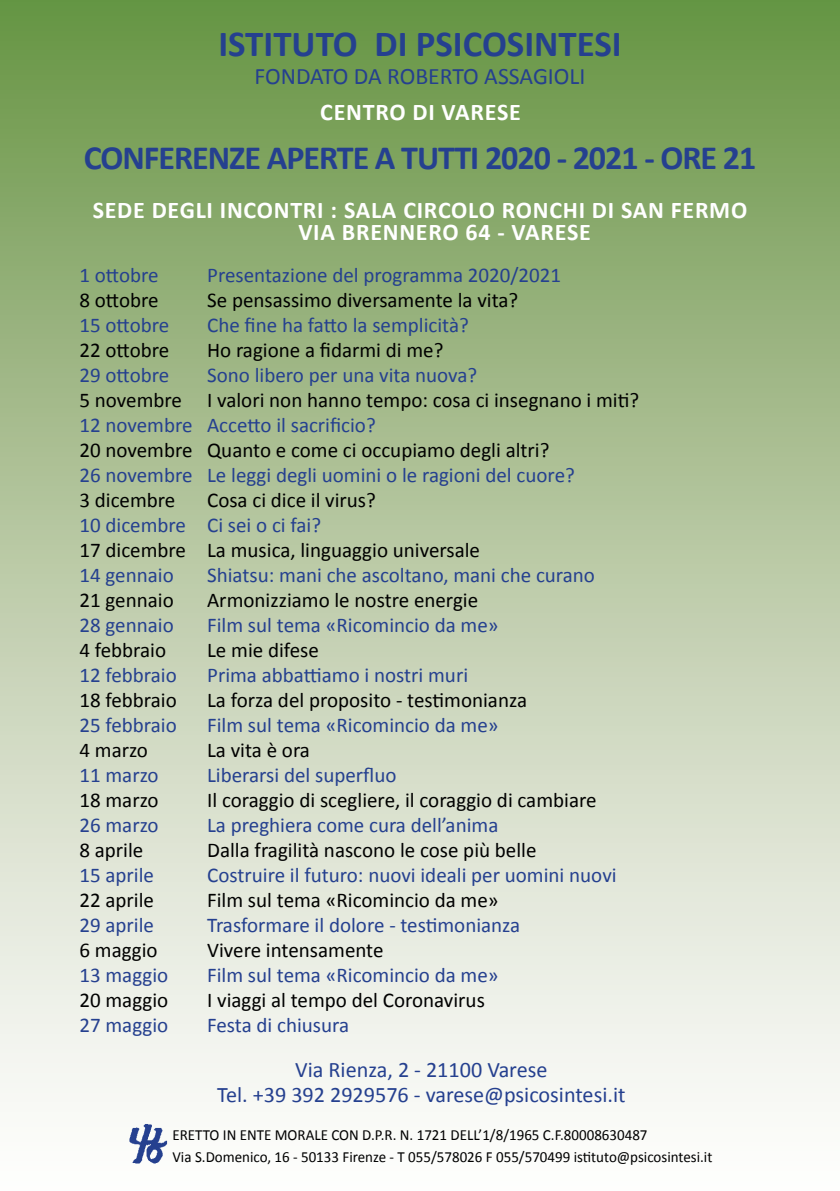
<style>
.page{position:relative;width:840px;height:1191px;background:#fff}
.page>*{position:absolute;margin:0;border:0;box-sizing:border-box;transform-origin:0 0}
.t1{font:700 36.8px "Calibri";color:#25408f}
.t2{font:700 34px "Calibri";letter-spacing:-.03em;color:#25408f}
.t3{font:700 24px/22px "Calibri";letter-spacing:.03em;color:#fff}
.t4{font:23.6px "Calibri";color:#25408f}
.t5{font:22.2px/24.6px "Calibri";color:#25408f;text-align:center}
.t6{font:21px "Calibri";color:#25408f}
.t7{font:21px "Calibri";color:#000}
.t8{font:15.4px/21.4px "Calibri";color:#000}
</style>
<div class="page">
<div style="left:0;top:0;width:839px;height:1191px;background:linear-gradient(to bottom,#6d9549,#fff)"></div>
<img style="left:128px;top:1123px;width:41px;height:42px">
<h1 class="t1" style="left:218px;top:20px;width:404px">ISTITUTO DI PSICOSINTESI</h1>
<p class="t4" style="left:254px;top:62px;width:332px">FONDATO DA ROBERTO ASSAGIOLI</p>
<p class="t3" style="left:320px;top:101px;width:202px">CENTRO DI VARESE</p>
<h2 class="t2" style="left:84px;top:136px;width:673px">CONFERENZE APERTE A TUTTI 2020 - 2021 - ORE 21</h2>
<p class="t3" style="left:298px;top:199px;width:450px;text-indent:-205px">SEDE DEGLI INCONTRI : SALA CIRCOLO RONCHI DI SAN FERMO<br>VIA BRENNERO 64 - VARESE</p>
<p class="t6" style="left:79px;top:262px;width:81px">1 ottobre</p>
<p class="t6" style="left:207px;top:262px;width:355px">Presentazione del programma 2020/2021</p>
<p class="t7" style="left:79px;top:287px;width:81px">8 ottobre</p>
<p class="t7" style="left:207px;top:287px;width:312px">Se pensassimo diversamente la vita?</p>
<p class="t6" style="left:79px;top:312px;width:91px">15 ottobre</p>
<p class="t6" style="left:207px;top:312px;width:263px">Che fine ha fatto la semplicità?</p>
<p class="t7" style="left:79px;top:337px;width:91px">22 ottobre</p>
<p class="t7" style="left:207px;top:337px;width:238px">Ho ragione a fidarmi di me?</p>
<p class="t6" style="left:79px;top:362px;width:91px">29 ottobre</p>
<p class="t6" style="left:207px;top:362px;width:271px">Sono libero per una vita nuova?</p>
<p class="t7" style="left:79px;top:387px;width:561px">5 novembre I valori non hanno tempo: cosa ci insegnano i miti?</p>
<p class="t6" style="left:79px;top:412px;width:297px">12 novembre Accetto il sacrificio?</p>
<p class="t7" style="left:79px;top:437px;width:471px">20 novembre Quanto e come ci occupiamo degli altri?</p>
<p class="t6" style="left:79px;top:462px;width:496px">26 novembre Le leggi degli uomini o le ragioni del cuore?</p>
<p class="t7" style="left:79px;top:487px;width:97px">3 dicembre</p>
<p class="t7" style="left:207px;top:487px;width:170px">Cosa ci dice il virus?</p>
<p class="t6" style="left:79px;top:512px;width:243px">10 dicembre Ci sei o ci fai?</p>
<p class="t7" style="left:79px;top:537px;width:402px">17 dicembre La musica, linguaggio universale</p>
<p class="t6" style="left:79px;top:562px;width:96px">14 gennaio</p>
<p class="t6" style="left:207px;top:562px;width:389px">Shiatsu: mani che ascoltano, mani che curano</p>
<p class="t7" style="left:79px;top:587px;width:96px">21 gennaio</p>
<p class="t7" style="left:207px;top:587px;width:272px">Armonizziamo le nostre energie</p>
<p class="t6" style="left:79px;top:612px;width:96px">28 gennaio</p>
<p class="t6" style="left:207px;top:612px;width:293px">Film sul tema «Ricomincio da me»</p>
<p class="t7" style="left:79px;top:637px;width:88px">4 febbraio</p>
<p class="t7" style="left:207px;top:637px;width:113px">Le mie difese</p>
<p class="t6" style="left:79px;top:662px;width:99px">12 febbraio</p>
<p class="t6" style="left:207px;top:662px;width:262px">Prima abbattiamo i nostri muri</p>
<p class="t7" style="left:79px;top:687px;width:99px">18 febbraio</p>
<p class="t7" style="left:207px;top:687px;width:321px">La forza del proposito - testimonianza</p>
<p class="t6" style="left:79px;top:712px;width:99px">25 febbraio</p>
<p class="t6" style="left:207px;top:712px;width:293px">Film sul tema «Ricomincio da me»</p>
<p class="t7" style="left:79px;top:737px;width:70px">4 marzo</p>
<p class="t7" style="left:207px;top:737px;width:104px">La vita è ora</p>
<p class="t6" style="left:79px;top:762px;width:81px">11 marzo</p>
<p class="t6" style="left:207px;top:762px;width:191px">Liberarsi del superfluo</p>
<p class="t7" style="left:79px;top:787px;width:81px">18 marzo</p>
<p class="t7" style="left:207px;top:787px;width:391px">Il coraggio di scegliere, il coraggio di cambiare</p>
<p class="t6" style="left:79px;top:812px;width:81px">26 marzo</p>
<p class="t6" style="left:207px;top:812px;width:292px">La preghiera come cura dell’anima</p>
<p class="t7" style="left:79px;top:837px;width:65px">8 aprile</p>
<p class="t7" style="left:207px;top:837px;width:331px">Dalla fragilità nascono le cose più belle</p>
<p class="t6" style="left:79px;top:862px;width:76px">15 aprile</p>
<p class="t6" style="left:207px;top:862px;width:411px">Costruire il futuro: nuovi ideali per uomini nuovi</p>
<p class="t7" style="left:79px;top:887px;width:76px">22 aprile</p>
<p class="t7" style="left:207px;top:887px;width:293px">Film sul tema «Ricomincio da me»</p>
<p class="t6" style="left:79px;top:912px;width:76px">29 aprile</p>
<p class="t6" style="left:207px;top:912px;width:314px">Trasformare il dolore - testimonianza</p>
<p class="t7" style="left:79px;top:937px;width:80px">6 maggio</p>
<p class="t7" style="left:207px;top:937px;width:178px">Vivere intensamente</p>
<p class="t6" style="left:79px;top:962px;width:90px">13 maggio</p>
<p class="t6" style="left:207px;top:962px;width:293px">Film sul tema «Ricomincio da me»</p>
<p class="t7" style="left:79px;top:987px;width:90px">20 maggio</p>
<p class="t7" style="left:207px;top:987px;width:279px">I viaggi al tempo del Coronavirus</p>
<p class="t6" style="left:79px;top:1012px;width:90px">27 maggio</p>
<p class="t6" style="left:207px;top:1012px;width:143px">Festa di chiusura</p>
<p class="t5" style="left:217px;top:1057px;width:409px">Via Rienza, 2 - 21100 Varese<br>Tel. +39 392 2929576 - varese@psicosintesi.it</p>
<p class="t8" style="left:172px;top:1124px;width:541px">ERETTO IN ENTE MORALE CON D.P.R. N. 1721 DELL’1/8/1965 C.F.80008630487<br>Via S.Domenico, 16 - 50133 Firenze - T 055/578026 F 055/570499 istituto@psicosintesi.it</p>
</div>
